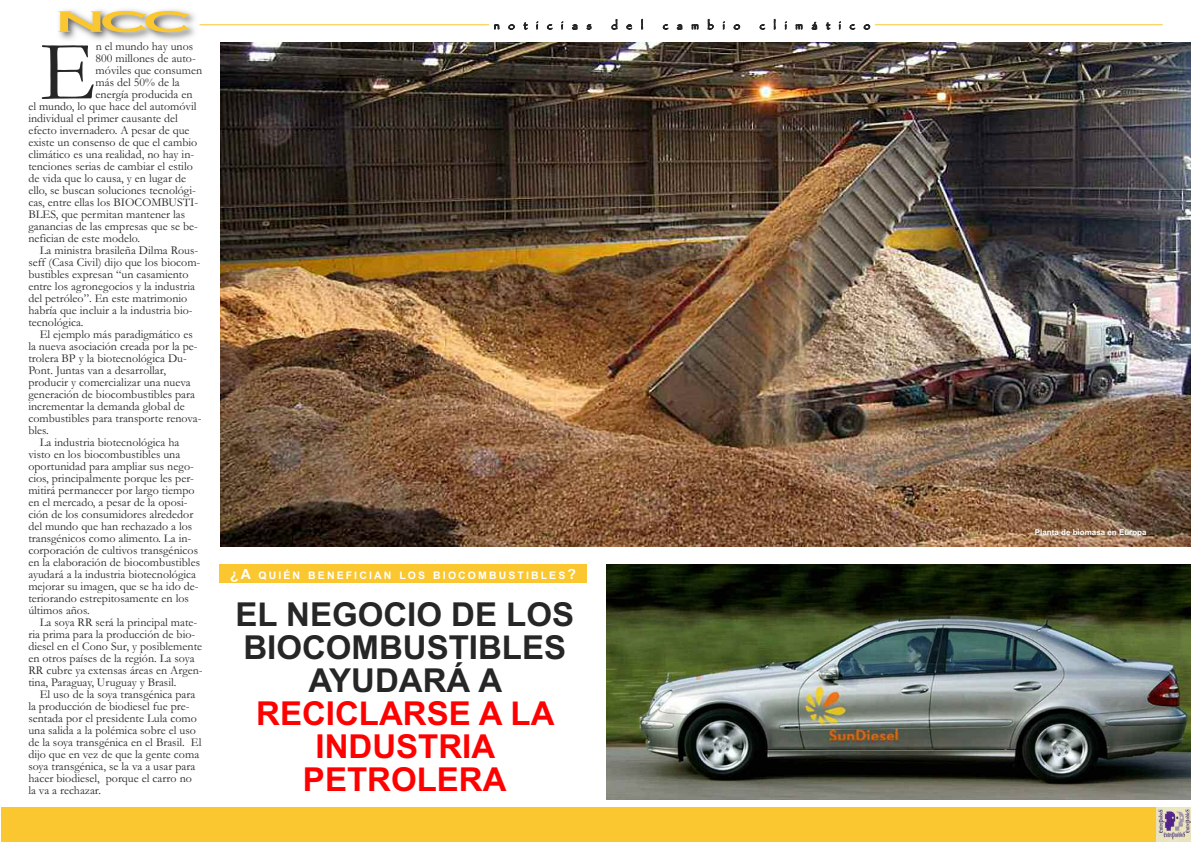
<style>
.page{position:relative;width:1191px;height:842px;background:#fff}
.page>*{position:absolute;margin:0;border:0;box-sizing:border-box;transform-origin:0 0}
.t1{font:85.4px "Garamond";color:#272627}
.t2{font:700 33px/33px "Arial";color:#272627;text-align:center}
.t3{font:700 33px/33px "Arial";color:#f00;text-align:center}
.t4{font:12px "Garamond";color:#272627}
.t5{font:12px "Papyrus";letter-spacing:.7em;color:#272627}
.t6{font:700 10.5px "Arial";letter-spacing:.2em;color:#fff}
.t7{font:700 8px "Arial";color:#fff}
.s1{font-size:14px}
</style>
<div class="page">
<img style="left:59px;top:9px;width:142px;height:31px">
<svg style="left:58px;top:11px;width:131px;height:21px;background:#e2cb88"></svg>
<div style="left:1px;top:807px;width:1190px;height:35px;background:#fac730"></div>
<hr style="left:199px;top:24px;width:290px;height:1px;background:#fac730">
<hr style="left:875px;top:24px;width:287px;height:1px;background:#fac730">
<img style="left:1156px;top:807px;width:35px;height:35px">
<img style="left:221px;top:43px;width:970px;height:503px">
<div style="left:219px;top:564px;width:367px;height:19px;background:#fac730"></div>
<img style="left:606px;top:564px;width:585px;height:235px">
<h1 class="t1" style="left:40px;top:19px;width:58px">E</h1>
<p class="t4" style="left:96px;top:39px;width:99px">n el mundo hay unos</p>
<p class="t4" style="left:96px;top:51px;width:102px">800 millones de auto-</p>
<p class="t4" style="left:96px;top:63px;width:108px">móviles que consumen</p>
<p class="t4" style="left:96px;top:75px;width:86px">más del 50% de la</p>
<p class="t4" style="left:96px;top:87px;width:98px">energía producida en</p>
<p class="t4" style="left:28px;top:99px;width:170px">el mundo, lo que hace del automóvil</p>
<p class="t4" style="left:28px;top:111px;width:151px">individual el primer causante del</p>
<p class="t4" style="left:28px;top:123px;width:163px">efecto invernadero. A pesar de que</p>
<p class="t4" style="left:28px;top:135px;width:171px">existe un consenso de que el cambio</p>
<p class="t4" style="left:28px;top:147px;width:167px">climático es una realidad, no hay in-</p>
<p class="t4" style="left:28px;top:159px;width:166px">tenciones serias de cambiar el estilo</p>
<p class="t4" style="left:28px;top:171px;width:159px">de vida que lo causa, y en lugar de</p>
<p class="t4" style="left:28px;top:183px;width:169px">ello, se buscan soluciones tecnológi-</p>
<p class="t4" style="left:28px;top:195px;width:171px">cas, entre ellas los BIOCOMBUSTI-</p>
<p class="t4" style="left:28px;top:207px;width:158px">BLES, que permitan mantener las</p>
<p class="t4" style="left:28px;top:219px;width:171px">ganancias de las empresas que se be-</p>
<p class="t4" style="left:28px;top:231px;width:113px">nefician de este modelo.</p>
<p class="t4" style="left:40px;top:243px;width:160px">La ministra brasileña Dilma Rous-</p>
<p class="t4" style="left:28px;top:255px;width:173px">seff (Casa Civil) dijo que los biocom-</p>
<p class="t4" style="left:28px;top:267px;width:162px">bustibles expresan “un casamiento</p>
<p class="t4" style="left:28px;top:279px;width:168px">entre los agronegocios y la industria</p>
<p class="t4" style="left:28px;top:291px;width:160px">del petróleo”. En este matrimonio</p>
<p class="t4" style="left:28px;top:303px;width:166px">habría que incluir a la industria bio-</p>
<p class="t4" style="left:28px;top:315px;width:57px">tecnológica.</p>
<p class="t4" style="left:40px;top:327px;width:154px">El ejemplo más paradigmático es</p>
<p class="t4" style="left:28px;top:339px;width:171px">la nueva asociación creada por la pe-</p>
<p class="t4" style="left:28px;top:351px;width:160px">trolera BP y la biotecnológica Du-</p>
<p class="t4" style="left:28px;top:363px;width:139px">Pont. Juntas van a desarrollar,</p>
<p class="t4" style="left:28px;top:375px;width:164px">producir y comercializar una nueva</p>
<p class="t4" style="left:28px;top:387px;width:168px">generación de biocombustibles para</p>
<p class="t4" style="left:28px;top:399px;width:158px">incrementar la demanda global de</p>
<p class="t4" style="left:28px;top:411px;width:175px">combustibles para transporte renova-</p>
<p class="t4" style="left:28px;top:423px;width:22px">bles.</p>
<p class="t4" style="left:40px;top:435px;width:141px">La industria biotecnológica ha</p>
<p class="t4" style="left:28px;top:447px;width:153px">visto en los biocombustibles una</p>
<p class="t4" style="left:28px;top:459px;width:167px">oportunidad para ampliar sus nego-</p>
<p class="t4" style="left:28px;top:471px;width:167px">cios, principalmente porque les per-</p>
<p class="t4" style="left:28px;top:483px;width:168px">mitirá permanecer por largo tiempo</p>
<p class="t4" style="left:28px;top:495px;width:161px">en el mercado, a pesar de la oposi-</p>
<p class="t4" style="left:28px;top:507px;width:166px">ción de los consumidores alrededor</p>
<p class="t4" style="left:28px;top:519px;width:165px">del mundo que han rechazado a los</p>
<p class="t4" style="left:28px;top:531px;width:164px">transgénicos como alimento. La in-</p>
<p class="t4" style="left:28px;top:543px;width:171px">corporación de cultivos transgénicos</p>
<p class="t4" style="left:28px;top:555px;width:173px">en la elaboración de biocombustibles</p>
<p class="t4" style="left:28px;top:567px;width:169px">ayudará a la industria biotecnológica</p>
<p class="t4" style="left:28px;top:579px;width:172px">mejorar su imagen, que se ha ido de-</p>
<p class="t4" style="left:28px;top:591px;width:162px">teriorando estrepitosamente en los</p>
<p class="t4" style="left:28px;top:603px;width:63px">últimos años.</p>
<p class="t4" style="left:40px;top:615px;width:159px">La soya RR será la principal mate-</p>
<p class="t4" style="left:28px;top:627px;width:168px">ria prima para la producción de bio-</p>
<p class="t4" style="left:28px;top:639px;width:175px">diesel en el Cono Sur, y posiblemente</p>
<p class="t4" style="left:28px;top:651px;width:168px">en otros países de la región. La soya</p>
<p class="t4" style="left:28px;top:663px;width:176px">RR cubre ya extensas áreas en Argen-</p>
<p class="t4" style="left:28px;top:675px;width:150px">tina, Paraguay, Uruguay y Brasil.</p>
<p class="t4" style="left:40px;top:687px;width:157px">El uso de la soya transgénica para</p>
<p class="t4" style="left:28px;top:699px;width:163px">la producción de biodiesel fue pre-</p>
<p class="t4" style="left:28px;top:711px;width:170px">sentada por el presidente Lula como</p>
<p class="t4" style="left:28px;top:723px;width:169px">una salida a la polémica sobre el uso</p>
<p class="t4" style="left:28px;top:735px;width:175px">de la soya transgénica en el Brasil. El</p>
<p class="t4" style="left:28px;top:747px;width:172px">dijo que en vez de que la gente coma</p>
<p class="t4" style="left:28px;top:759px;width:168px">soya transgénica, se la va a usar para</p>
<p class="t4" style="left:28px;top:771px;width:165px">hacer biodiesel, porque el carro no</p>
<p class="t4" style="left:28px;top:783px;width:74px">la va a rechazar.</p>
<p class="t5" style="left:493px;top:18px;width:100px">noticias</p>
<p class="t5" style="left:611px;top:18px;width:34px">del</p>
<p class="t5" style="left:662px;top:18px;width:79px">cambio</p>
<p class="t5" style="left:759px;top:18px;width:112px">climático</p>
<p class="t6" style="left:230px;top:569px;width:347px"><span class="s1">¿A</span> QUIÉN BENEFICIAN LOS BIOCOMBUSTIBLES<span class="s1">?</span></p>
<h2 class="t2" style="left:235px;top:598px;width:340px">EL NEGOCIO DE LOS<br>BIOCOMBUSTIBLES<br>AYUDARÁ A</h2>
<h2 class="t3" style="left:256px;top:697px;width:300px">RECICLARSE A LA<br>INDUSTRIA<br>PETROLERA</h2>
<p class="t7" style="left:1035px;top:527px;width:113px">Planta de biomasa en Europa</p>
</div>
